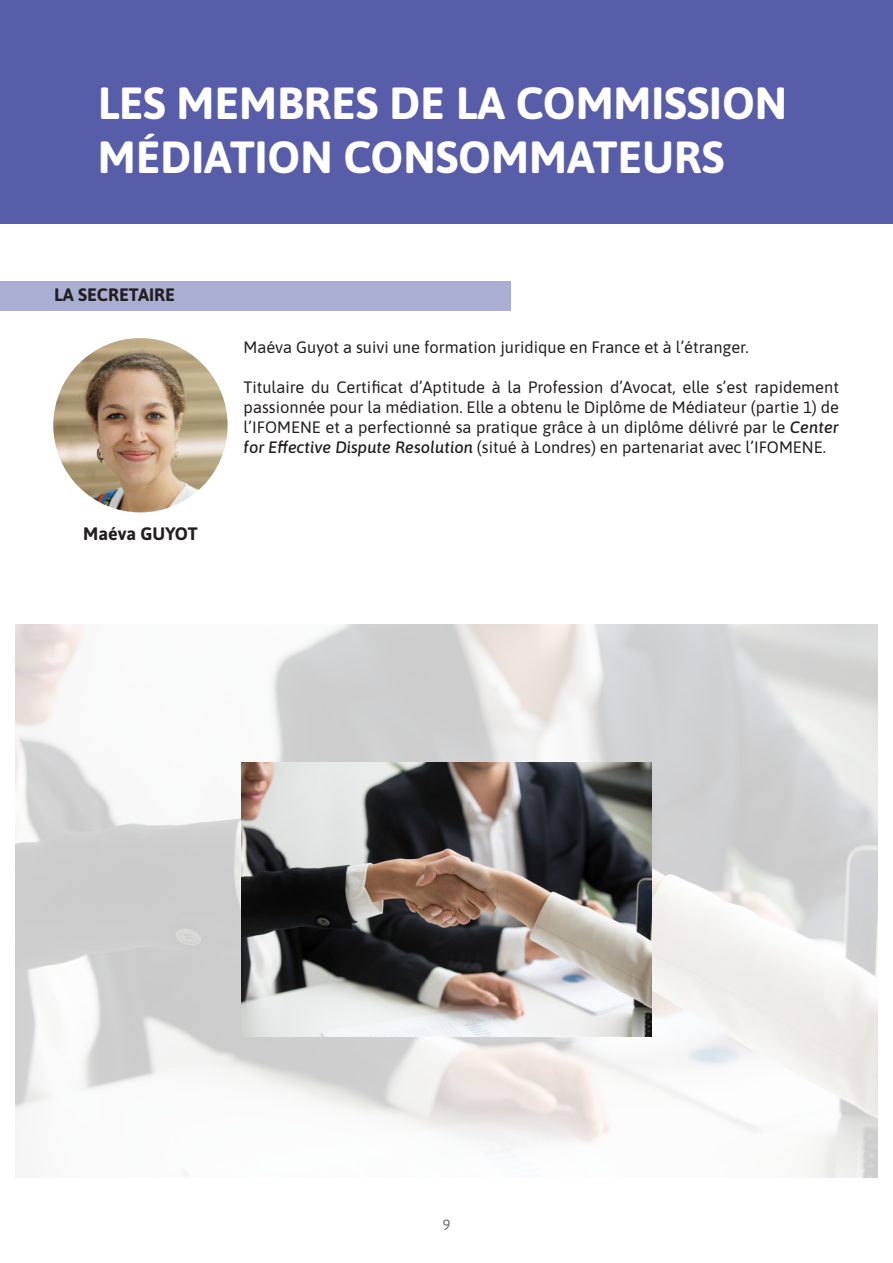
<style>
.page{position:relative;width:893px;height:1263px;background:#fff}
.page>*{position:absolute;margin:0;border:0;box-sizing:border-box;transform-origin:0 0}
.t1{font:700 45px "Asap";color:#fff}
.t2{font:700 18px "Asap";color:#231f20}
.t3{font:16.5px/19.8px "Asap";color:#231f20;text-align:justify}
.t4{font:15px "Asap";color:#6c6d70}
.s1{font-weight:500;font-style:italic}
</style>
<div class="page">
<div style="left:0;top:0;width:893px;height:223px;background:#585da9"></div>
<div style="left:0;top:281px;width:510px;height:29px;background:#abaed4"></div>
<img style="left:53px;top:338px;width:175px;height:174px;border-radius:87px">
<img style="left:16px;top:624px;width:861px;height:554px">
<img style="left:241px;top:762px;width:411px;height:274px">
<p class="t1" style="left:98px;top:72px;width:691px">LES MEMBRES DE LA COMMISSION</p>
<p class="t1" style="left:98px;top:126px;width:628px">MÉDIATION CONSOMMATEURS</p>
<p class="t2" style="left:54px;top:282px;width:122px">LA SECRETAIRE</p>
<p class="t2" style="left:83px;top:521px;width:116px">Maéva GUYOT</p>
<p class="t3" style="left:244px;top:337px;width:507px">Maéva Guyot a suivi une formation juridique en France et à l’étranger.</p>
<p class="t3" style="left:244px;top:377px;width:597px">Titulaire du Certificat d’Aptitude à la Profession d’Avocat, elle s’est rapidement passionnée pour la médiation. Elle a obtenu le Diplôme de Médiateur (partie 1) de l’IFOMENE et a perfectionné sa pratique grâce à un diplôme délivré par le <span class="s1">Center for Effective Dispute Resolution</span> (situé à Londres) en partenariat avec l’IFOMENE.</p>
<p class="t4" style="left:442px;top:1214px;width:10px">9</p>
</div>
